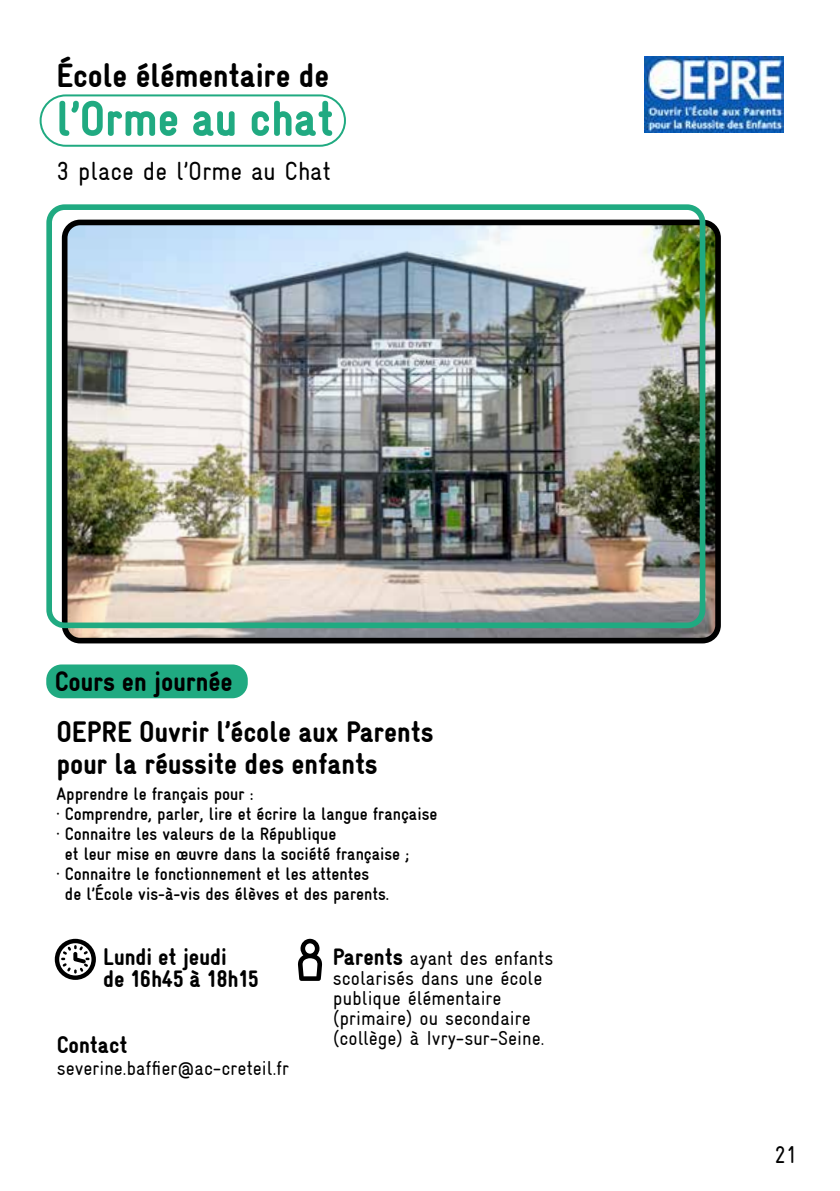
<style>
.page{position:relative;width:840px;height:1191px;background:#fff}
.page>*{position:absolute;margin:0;border:0;box-sizing:border-box;transform-origin:0 0}
.t1{font:900 condensed 50px "Gravur";color:#20aa81}
.t2{font:900 condensed 34px "Gravur";color:#000}
.t3{font:900 condensed 30px/32px "Gravur";color:#000}
.t4{font:900 condensed 28px "Gravur";color:#000}
.t5{font:condensed 26px "Gravur";color:#000}
.t6{font:900 condensed 24px/22px "Gravur";color:#000}
.t7{font:condensed 24px "Gravur";color:#000}
.t8{font:condensed 20px/20px "Gravur";color:#000}
.t9{font:700 condensed 18px "Gravur";color:#000}
.s1{font-weight:900;font-size:24px}
</style>
<div class="page">
<img style="left:69px;top:223px;width:648px;height:417px">
<div style="left:62px;top:220px;width:658px;height:423px;border:6px solid #000;border-radius:15px"></div>
<div style="left:46px;top:664px;width:201px;height:34px;background:#20aa81;border-radius:15px"></div>
<svg style="left:55px;top:938px;width:41px;height:42px"></svg>
<div style="left:40px;top:94px;width:306px;height:53px;border:2px solid #20aa81;border-radius:25px"></div>
<svg style="left:298px;top:938px;width:24px;height:43px"></svg>
<div style="left:46px;top:204px;width:659px;height:424px;border:6px solid #20aa81;border-radius:15px"></div>
<img style="left:644px;top:57px;width:138px;height:76px">
<h2 class="t2" style="left:56px;top:57px;width:274px">École élémentaire de</h2>
<h1 class="t1" style="left:56px;top:91px;width:278px">l’Orme au chat</h1>
<h3 class="t5" style="left:56px;top:156px;width:276px">3 place de l’Orme au Chat</h3>
<h3 class="t4" style="left:55px;top:665px;width:179px">Cours en journée</h3>
<h3 class="t3" style="left:56px;top:715px;width:378px">OEPRE Ouvrir l’école aux Parents pour la réussite des enfants</h3>
<p class="t9" style="left:56px;top:783px;width:199px">Apprendre le français pour :</p>
<p class="t9" style="left:56px;top:803px;width:382px">· Comprendre, parler, lire et écrire la langue française</p>
<p class="t9" style="left:56px;top:823px;width:281px">· Connaitre les valeurs de la République</p>
<p class="t9" style="left:65px;top:843px;width:346px">et leur mise en œuvre dans la société française ;</p>
<p class="t9" style="left:56px;top:863px;width:314px">· Connaitre le fonctionnement et les attentes</p>
<p class="t9" style="left:65px;top:883px;width:325px">de l’École vis-à-vis des élèves et des parents.</p>
<h3 class="t6" style="left:103px;top:945px;width:157px">Lundi et jeudi<br>de 16h45 à 18h15</h3>
<h3 class="t6" style="left:57px;top:1033px;width:72px">Contact</h3>
<p class="t8" style="left:57px;top:1057px;width:234px">severine.baffier@ac-creteil.fr</p>
<p class="t8" style="left:333px;top:947px;width:222px"><span class="s1">Parents</span> ayant des enfants scolarisés dans une école publique élémentaire (primaire) ou secondaire (collège) à Ivry-sur-Seine.</p>
<h3 class="t7" style="left:773px;top:1140px;width:25px">21</h3>
</div>
